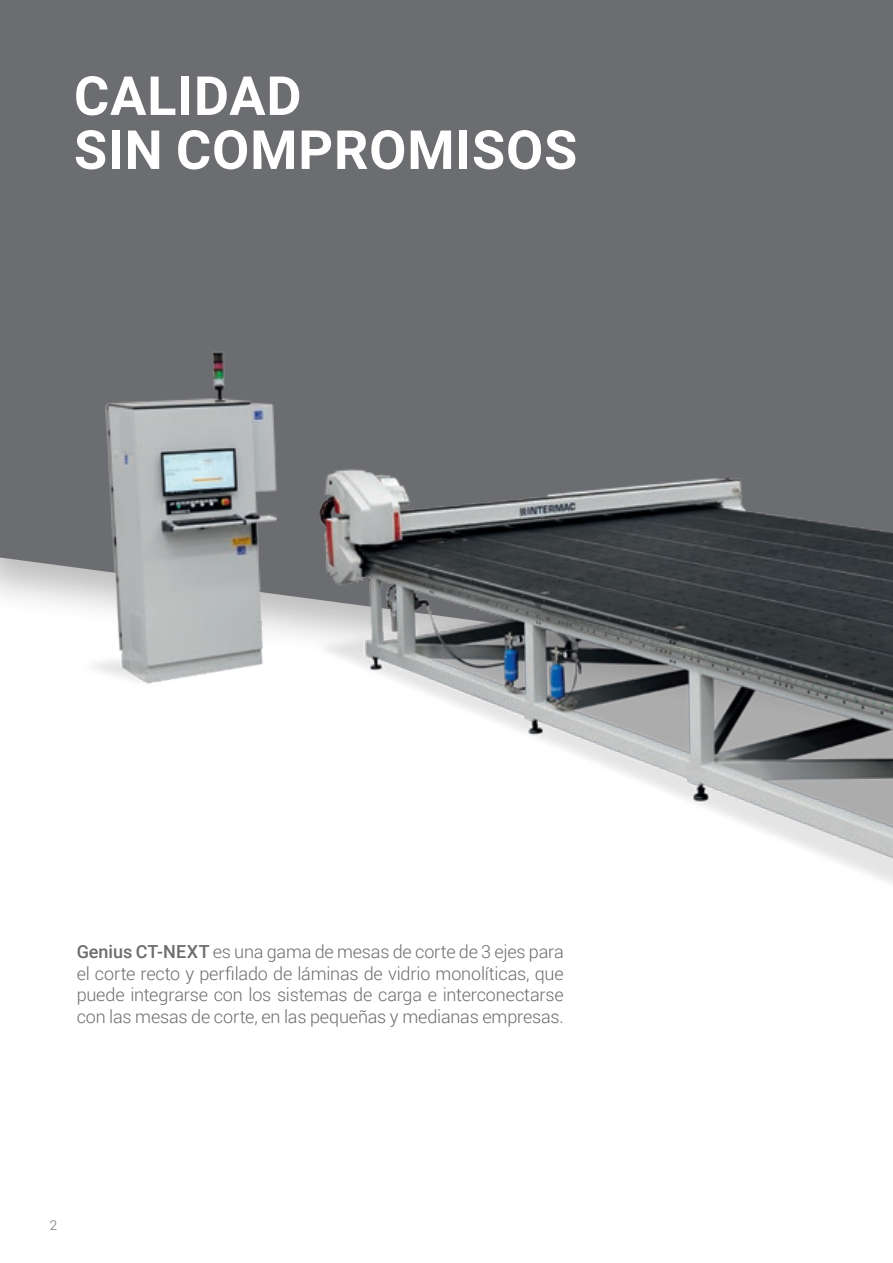
<style>
.page{position:relative;width:893px;height:1263px;background:#fff}
.page>*{position:absolute;margin:0;border:0;box-sizing:border-box;transform-origin:0 0}
.t1{font:700 54px/54px "Roboto";letter-spacing:.015em;color:#fff}
.t2{font:300 18px/21.6px "Roboto";letter-spacing:-.01em;color:#6c6d70;text-align:justify}
.t3{font:300 13.5px "Roboto";color:#6c6d70}
.s1{font-weight:500}
</style>
<div class="page">
<div style="left:0;top:0;width:893px;height:602px;background:#6c6d70"></div>
<img style="left:50px;top:304px;width:843px;height:579px">
<p class="t1" style="left:74px;top:67px;width:505px">CALIDAD<br>SIN COMPROMISOS</p>
<p class="t2" style="left:77px;top:940px;width:489px"><span class="s1">Genius CT-NEXT</span> es una gama de mesas de corte de 3 ejes para el corte recto y perfilado de láminas de vidrio monolíticas, que puede integrarse con los sistemas de carga e interconectarse con las mesas de corte, en las pequeñas y medianas empresas.</p>
<p class="t3" style="left:50px;top:1215px;width:9px">2</p>
</div>
